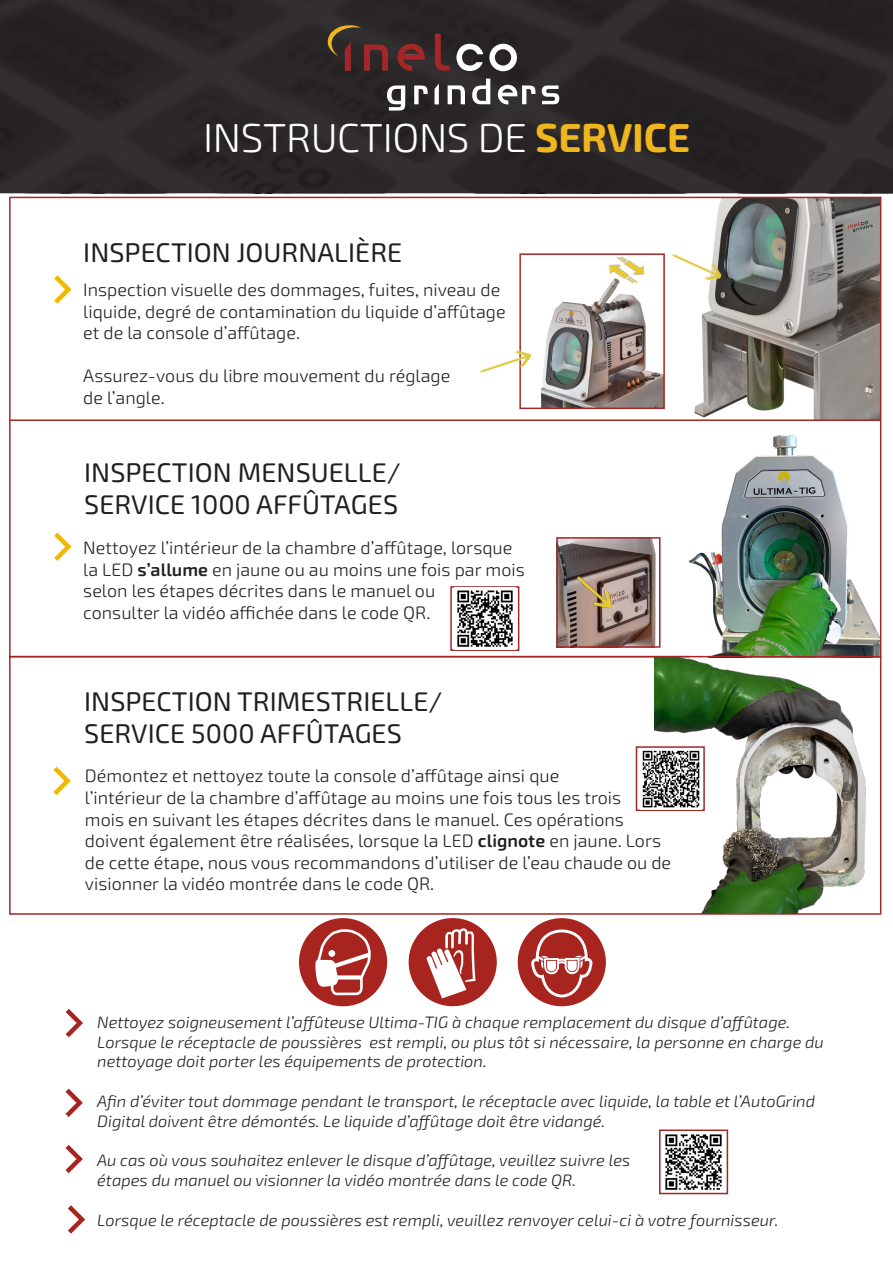
<style>
.page{position:relative;width:893px;height:1263px;background:#fff}
.page>*{position:absolute;margin:0;border:0;box-sizing:border-box;transform-origin:0 0}
.t1{font:300 40.5px "Exo Soft";letter-spacing:-.01em;color:#fff}
.t2{font:27px "Exo Soft";color:#231f20}
.t3{font:300 18px/21.6px "Exo Soft";color:#231f20}
.t4{font:italic 300 16.5px/19.8px "Exo Soft";color:#231f20}
.s1{font-weight:700;color:#f0b61d}
.s2{font-weight:600}
</style>
<div class="page">
<img style="left:541px;top:284px;width:121px;height:122px">
<div style="left:659px;top:1129px;width:69px;height:65px;border:2px solid #a42728"></div>
<div style="left:9px;top:656px;width:872px;height:259px;border:2px solid #a42728"></div>
<img style="left:559px;top:537px;width:131px;height:111px">
<div style="left:0;top:0;width:893px;height:193px;background:#292627"></div>
<svg style="left:435px;top:34px;width:15px;height:37px"></svg>
<svg style="left:489px;top:44px;width:28px;height:27px"></svg>
<svg style="left:456px;top:44px;width:27px;height:27px"></svg>
<svg style="left:328px;top:25px;width:61px;height:46px"></svg>
<svg style="left:397px;top:44px;width:28px;height:27px"></svg>
<svg style="left:435px;top:84px;width:4px;height:20px"></svg>
<svg style="left:448px;top:85px;width:18px;height:19px"></svg>
<svg style="left:387px;top:86px;width:18px;height:25px"></svg>
<svg style="left:414px;top:86px;width:14px;height:18px"></svg>
<svg style="left:472px;top:79px;width:18px;height:25px"></svg>
<svg style="left:497px;top:85px;width:38px;height:20px"></svg>
<svg style="left:542px;top:86px;width:17px;height:18px"></svg>
<img style="left:694px;top:200px;width:184px;height:219px">
<img style="left:609px;top:257px;width:35px;height:27px">
<svg style="left:54px;top:275px;width:18px;height:29px"></svg>
<svg style="left:54px;top:532px;width:18px;height:29px"></svg>
<svg style="left:53px;top:767px;width:18px;height:28px"></svg>
<hr style="left:9px;top:419px;width:871px;height:2px;background:#a42728">
<img style="left:565px;top:570px;width:52px;height:51px">
<div style="left:556px;top:537px;width:104px;height:111px;border:2px solid #a42728"></div>
<img style="left:672px;top:237px;width:57px;height:55px">
<img style="left:655px;top:657px;width:217px;height:256px">
<img style="left:690px;top:435px;width:190px;height:223px">
<div style="left:450px;top:586px;width:69px;height:65px;border:2px solid #a42728"></div>
<img style="left:454px;top:588px;width:62px;height:61px">
<img style="left:665px;top:1134px;width:57px;height:56px">
<div style="left:519px;top:253px;width:146px;height:156px;border:2px solid #a42728"></div>
<div style="left:636px;top:746px;width:69px;height:65px;border:2px solid #a42728"></div>
<img style="left:640px;top:748px;width:62px;height:61px">
<div style="left:299px;top:918px;width:88px;height:88px;background:#a7241f;border-radius:50%"></div>
<svg style="left:315px;top:927px;width:56px;height:68px"></svg>
<div style="left:328px;top:950px;width:7px;height:7px;background:#fff;border-radius:50%"></div>
<div style="left:409px;top:918px;width:88px;height:88px;background:#a7241f;border-radius:50%"></div>
<svg style="left:426px;top:928px;width:49px;height:70px"></svg>
<div style="left:517px;top:918px;width:89px;height:88px;background:#a7241f;border-radius:50%"></div>
<svg style="left:531px;top:929px;width:61px;height:68px"></svg>
<svg style="left:66px;top:1009px;width:17px;height:28px"></svg>
<svg style="left:65px;top:1088px;width:18px;height:29px"></svg>
<svg style="left:65px;top:1145px;width:18px;height:28px"></svg>
<svg style="left:68px;top:1205px;width:17px;height:29px"></svg>
<img style="left:480px;top:337px;width:52px;height:50px">
<p class="t1" style="left:203px;top:114px;width:489px">INSTRUCTIONS DE <span class="s1">SERVICE</span></p>
<p class="t2" style="left:83px;top:237px;width:321px">INSPECTION JOURNALIÈRE</p>
<p class="t3" style="left:83px;top:279px;width:424px">Inspection visuelle des dommages, fuites, niveau de liquide, degré de contamination du liquide d’affûtage</p>
<p class="t3" style="left:83px;top:322px;width:218px">et de la console d’affûtage.</p>
<p class="t3" style="left:83px;top:365px;width:368px">Assurez-vous du libre mouvement du réglage</p>
<p class="t3" style="left:83px;top:387px;width:83px">de l’angle.</p>
<p class="t2" style="left:84px;top:457px;width:318px">INSPECTION MENSUELLE/</p>
<p class="t2" style="left:84px;top:489px;width:315px">SERVICE 1000 AFFÛTAGES</p>
<p class="t3" style="left:83px;top:537px;width:443px">Nettoyez l’intérieur de la chambre d’affûtage, lorsque la LED <span class="s2">s’allume</span> en jaune ou au moins une fois par mois selon les étapes décrites dans le manuel ou</p>
<p class="t3" style="left:83px;top:602px;width:349px">consulter la vidéo affichée dans le code QR.</p>
<p class="t2" style="left:84px;top:686px;width:360px">INSPECTION TRIMESTRIELLE/</p>
<p class="t2" style="left:84px;top:718px;width:319px">SERVICE 5000 AFFÛTAGES</p>
<p class="t3" style="left:85px;top:765px;width:476px">Démontez et nettoyez toute la console d’affûtage ainsi que</p>
<p class="t3" style="left:85px;top:787px;width:538px">l’intérieur de la chambre d’affûtage au moins une fois tous les trois</p>
<p class="t3" style="left:85px;top:809px;width:540px">mois en suivant les étapes décrites dans le manuel. Ces opérations</p>
<p class="t3" style="left:85px;top:830px;width:588px">doivent également être réalisées, lorsque la LED <span class="s2">clignote</span> en jaune. Lors de cette étape, nous vous recommandons d’utiliser de l’eau chaude ou de visionner la vidéo montrée dans le code QR.</p>
<p class="t4" style="left:97px;top:1012px;width:728px">Nettoyez soigneusement l’affûteuse Ultima-TIG à chaque remplacement du disque d’affûtage.<br>Lorsque le réceptacle de poussières est rempli, ou plus tôt si nécessaire, la personne en charge du nettoyage doit porter les équipements de protection.</p>
<p class="t4" style="left:97px;top:1091px;width:719px">Afin d’éviter tout dommage pendant le transport, le réceptacle avec liquide, la table et l’AutoGrind<br>Digital doivent être démontés. Le liquide d’affûtage doit être vidangé.</p>
<p class="t4" style="left:97px;top:1151px;width:535px">Au cas où vous souhaitez enlever le disque d’affûtage, veuillez suivre les</p>
<p class="t4" style="left:97px;top:1171px;width:480px">étapes du manuel ou visionner la vidéo montrée dans le code QR.</p>
<p class="t4" style="left:97px;top:1210px;width:683px">Lorsque le réceptacle de poussières est rempli, veuillez renvoyer celui-ci à votre fournisseur.</p>
</div>
